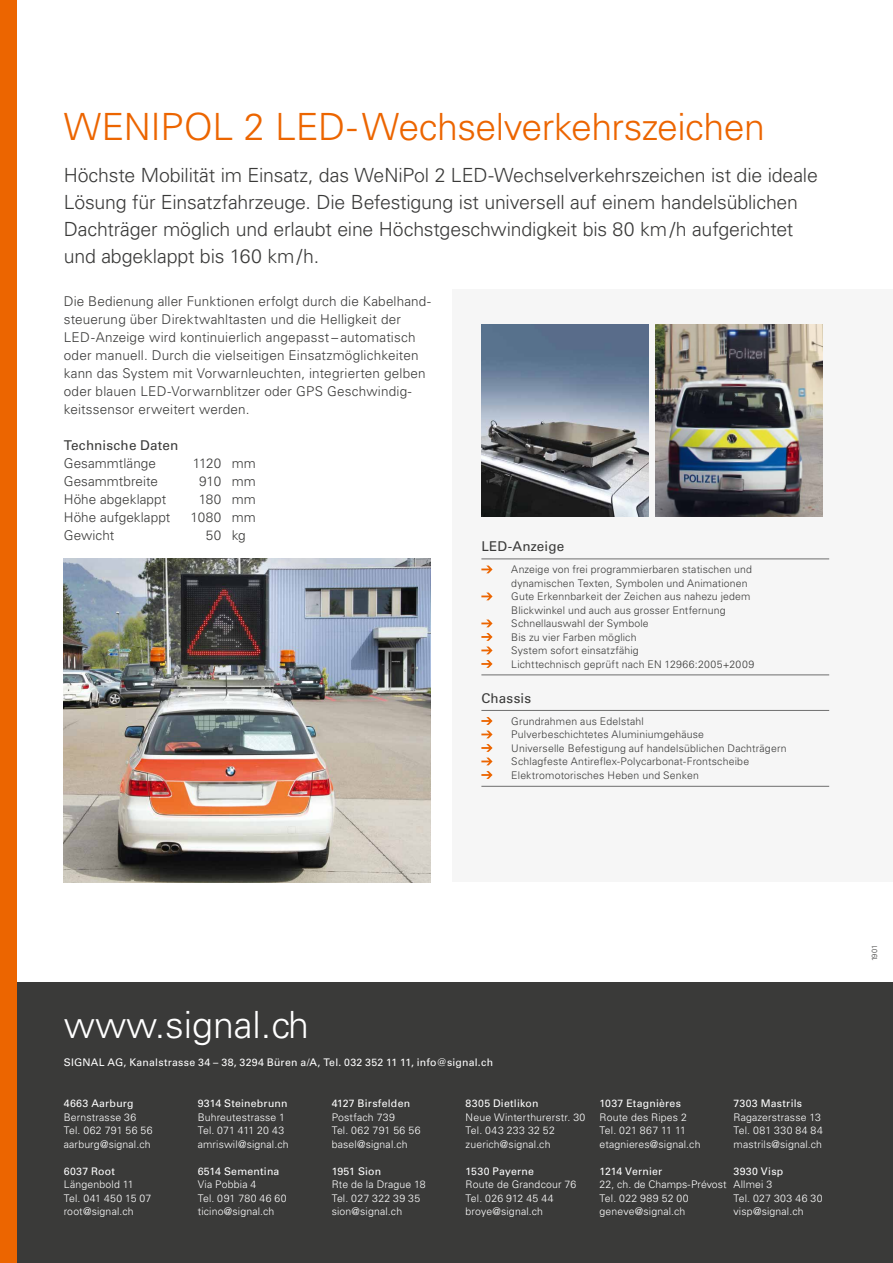
<style>
.page{position:relative;width:893px;height:1263px;background:#fff}
.page>*{position:absolute;margin:0;border:0;box-sizing:border-box;transform-origin:0 0}
.t1{font:300 37.5px "Univers LT Std";letter-spacing:-.015em;color:#ec6500}
.t2{font:300 37.5px "Univers LT Std";color:#fff}
.t3{font:300 19.5px/27px "Univers LT Std";letter-spacing:-.01em;color:#3a3a39}
.t4{font:300 13.5px/18px "Univers LT Std";letter-spacing:.01em;color:#3a3a39}
.t5{font:13.5px "Univers LT Std";letter-spacing:.015em;color:#3a3a39}
.t6{font:300 10.5px/13.5px "Univers LT Std";letter-spacing:.015em;color:#fff}
.t7{font:300 10.5px/13.5px "Univers LT Std";letter-spacing:.015em;color:#3a3a39}
.t8{font:10.5px "Univers LT Std";letter-spacing:.025em;color:#fff}
.t9{font:300 7.5px "Univers LT Std";color:#3a3a39}
</style>
<div class="page">
<div style="left:0;top:0;width:17px;height:1263px;background:#ec6500"></div>
<div style="left:17px;top:982px;width:876px;height:281px;background:#3a3a39"></div>
<div style="left:453px;top:290px;width:440px;height:592px;background:#f6f6f6"></div>
<img style="left:481px;top:324px;width:168px;height:193px">
<img style="left:655px;top:324px;width:168px;height:193px">
<svg style="left:481px;top:565px;width:12px;height:8px"></svg>
<svg style="left:481px;top:592px;width:12px;height:8px"></svg>
<svg style="left:481px;top:619px;width:12px;height:8px"></svg>
<svg style="left:481px;top:633px;width:12px;height:21px"></svg>
<svg style="left:481px;top:660px;width:12px;height:8px"></svg>
<svg style="left:481px;top:717px;width:12px;height:8px"></svg>
<svg style="left:481px;top:731px;width:12px;height:7px"></svg>
<svg style="left:481px;top:744px;width:12px;height:8px"></svg>
<svg style="left:481px;top:758px;width:12px;height:7px"></svg>
<svg style="left:481px;top:771px;width:12px;height:8px"></svg>
<hr style="left:481px;top:559px;width:348px;height:1px;background:#6e6e6e">
<hr style="left:481px;top:710px;width:348px;height:1px;background:#6e6e6e">
<hr style="left:481px;top:675px;width:348px;height:1px;background:#6e6e6e">
<hr style="left:481px;top:786px;width:348px;height:1px;background:#6e6e6e">
<img style="left:64px;top:558px;width:367px;height:324px">
<h1 class="t1" style="left:64px;top:104px;width:703px">WENIPOL 2 LED-Wechselverkehrszeichen</h1>
<p class="t3" style="left:64px;top:161px;width:756px">Höchste Mobilität im Einsatz, das WeNiPol 2 LED-Wechselverkehrszeichen ist die ideale Lösung für Einsatzfahrzeuge. Die Befestigung ist universell auf einem handelsüblichen Dachträger möglich und erlaubt eine Höchstgeschwindigkeit bis 80 km/h aufgerichtet und abgeklappt bis 160 km/h.</p>
<p class="t4" style="left:64px;top:292px;width:368px">Die Bedienung aller Funktionen erfolgt durch die Kabelhand&shy;steuerung über Direktwahltasten und die Helligkeit der LED-Anzeige wird kontinuierlich angepasst – automatisch oder manuell. Durch die vielseitigen Einsatzmöglichkeiten kann das System mit Vorwarnleuchten, integrierten gelben oder blauen LED-Vorwarnblitzer oder GPS Geschwindig&shy;keitssensor erweitert werden.</p>
<p class="t5" style="left:64px;top:437px;width:116px">Technische Daten</p>
<p class="t4" style="left:64px;top:454px;width:94px">Gesammtlänge</p>
<p class="t4" style="left:193px;top:454px;width:64px">1120 mm</p>
<p class="t4" style="left:64px;top:472px;width:96px">Gesammtbreite</p>
<p class="t4" style="left:199px;top:472px;width:58px">910 mm</p>
<p class="t4" style="left:64px;top:490px;width:104px">Höhe abgeklappt</p>
<p class="t4" style="left:199px;top:490px;width:59px">180 mm</p>
<p class="t4" style="left:64px;top:508px;width:108px">Höhe aufgeklappt</p>
<p class="t4" style="left:191px;top:508px;width:67px">1080 mm</p>
<p class="t4" style="left:64px;top:526px;width:52px">Gewicht</p>
<p class="t4" style="left:206px;top:526px;width:41px">50 kg</p>
<p class="t5" style="left:481px;top:538px;width:84px">LED-Anzeige</p>
<p class="t7" style="left:511px;top:563px;width:244px">Anzeige von frei programmierbaren statischen und dynamischen Texten, Symbolen und Animationen Gute Erkennbarkeit der Zeichen aus nahezu jedem Blickwinkel und auch aus grosser Entfernung Schnellauswahl der Symbole<br>Bis zu vier Farben möglich<br>System sofort einsatzfähig<br>Lichttechnisch geprüft nach EN 12966:2005+2009</p>
<p class="t5" style="left:481px;top:690px;width:51px">Chassis</p>
<p class="t7" style="left:511px;top:714px;width:277px">Grundrahmen aus Edelstahl<br>Pulverbeschichtetes Aluminiumgehäuse<br>Universelle Befestigung auf handelsüblichen Dachträgern Schlagfeste Antireflex-Polycarbonat-Frontscheibe Elektromotorisches Heben und Senken</p>
<h1 class="t2" style="left:64px;top:1002px;width:247px">www.signal.ch</h1>
<p class="t8" style="left:64px;top:1056px;width:431px">SIGNAL AG, Kanalstrasse 34 – 38, 3294 Büren a/A, Tel. 032 352 11 11, info@signal.ch</p>
<p class="t8" style="left:64px;top:1097px;width:71px">4663 Aarburg</p>
<p class="t6" style="left:64px;top:1110px;width:90px">Bernstrasse 36<br>Tel. 062 791 56 56 aarburg@signal.ch</p>
<p class="t8" style="left:64px;top:1165px;width:53px">6037 Root</p>
<p class="t6" style="left:64px;top:1178px;width:89px">Längenbold 11<br>Tel. 041 450 15 07 root@signal.ch</p>
<p class="t8" style="left:198px;top:1097px;width:91px">9314 Steinebrunn</p>
<p class="t6" style="left:198px;top:1110px;width:92px">Buhreutestrasse 1<br>Tel. 071 411 20 43 amriswil@signal.ch</p>
<p class="t8" style="left:198px;top:1165px;width:83px">6514 Sementina</p>
<p class="t6" style="left:198px;top:1178px;width:91px">Via Pobbia 4<br>Tel. 091 780 46 60 ticino@signal.ch</p>
<p class="t8" style="left:332px;top:1097px;width:80px">4127 Birsfelden</p>
<p class="t6" style="left:332px;top:1110px;width:90px">Postfach 739<br>Tel. 062 791 56 56 basel@signal.ch</p>
<p class="t8" style="left:332px;top:1165px;width:51px">1951 Sion</p>
<p class="t6" style="left:332px;top:1178px;width:96px">Rte de la Drague 18<br>Tel. 027 322 39 35 sion@signal.ch</p>
<p class="t8" style="left:466px;top:1097px;width:74px">8305 Dietlikon</p>
<p class="t6" style="left:466px;top:1110px;width:121px">Neue Winterthurerstr. 30<br>Tel. 043 233 32 52 zuerich@signal.ch</p>
<p class="t8" style="left:466px;top:1165px;width:70px">1530 Payerne</p>
<p class="t6" style="left:466px;top:1178px;width:112px">Route de Grandcour 76<br>Tel. 026 912 45 44 broye@signal.ch</p>
<p class="t8" style="left:600px;top:1097px;width:83px">1037 Etagnières</p>
<p class="t6" style="left:600px;top:1110px;width:102px">Route des Ripes 2<br>Tel. 021 867 11 11 etagnieres@signal.ch</p>
<p class="t8" style="left:600px;top:1165px;width:64px">1214 Vernier</p>
<p class="t6" style="left:600px;top:1178px;width:129px">22, ch. de Champs-Prévost<br>Tel. 022 989 52 00 geneve@signal.ch</p>
<p class="t8" style="left:733px;top:1097px;width:70px">7303 Mastrils</p>
<p class="t6" style="left:733px;top:1110px;width:91px">Ragazerstrasse 13<br>Tel. 081 330 84 84 mastrils@signal.ch</p>
<p class="t8" style="left:733px;top:1165px;width:51px">3930 Visp</p>
<p class="t6" style="left:733px;top:1178px;width:91px">Allmei 3<br>Tel. 027 303 46 30 visp@signal.ch</p>
<p class="t9" style="left:870px;top:961px;width:17px;rotate:-90deg">1901</p>
</div>
